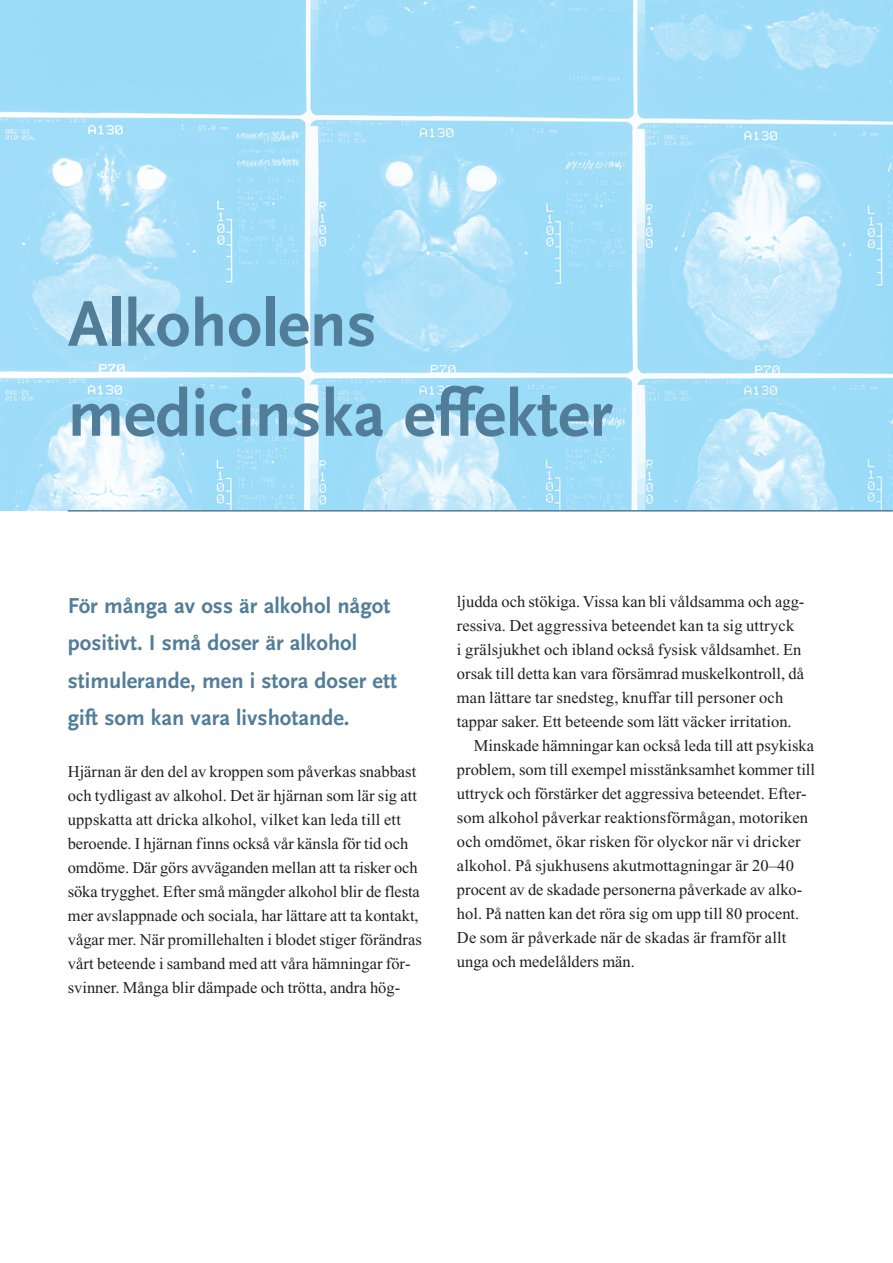
<style>
.page{position:relative;width:893px;height:1263px;background:#fff}
.page>*{position:absolute;margin:0;border:0;box-sizing:border-box;transform-origin:0 0}
.t1{font:700 67.5px/90px "Scala Sans";color:#527d99}
.t2{font:700 22.5px/37.5px "Scala Sans";color:#527d99}
.t3{font:16.5px/24px "Times";color:#231f20}
</style>
<div class="page">
<img style="left:0;top:1px;width:893px;height:510px">
<hr style="left:68px;top:510px;width:825px;height:2px;background:#527d99">
<h1 class="t1" style="left:68px;top:284px;width:546px">Alkoholens medicinska effekter</h1>
<h2 class="t2" style="left:68px;top:588px;width:331px">För många av oss är alkohol något positivt. I små doser är alkohol stimulerande, men i stora doser ett gift som kan vara livshotande.</h2>
<p class="t3" style="left:68px;top:761px;width:355px">Hjärnan är den del av kroppen som påverkas snabbast och tydligast av alkohol. Det är hjärnan som lär sig att uppskatta att dricka alkohol, vilket kan leda till ett beroende. I hjärnan finns också vår känsla för tid och omdöme. Där görs avväganden mellan att ta risker och söka trygghet. Efter små mängder alkohol blir de flesta mer avslappnade och sociala, har lättare att ta kontakt, vågar mer. När promillehalten i blodet stiger förändras vårt beteende i samband med att våra hämningar för&shy;svinner. Många blir dämpade och trötta, andra hög-</p>
<p class="t3" style="left:457px;top:591px;width:349px">ljudda och stökiga. Vissa kan bli våldsamma och agg-</p>
<p class="t3" style="left:457px;top:615px;width:339px">ressiva. Det aggressiva beteendet kan ta sig uttryck</p>
<p class="t3" style="left:457px;top:639px;width:346px">i grälsjukhet och ibland också fysisk våldsamhet. En</p>
<p class="t3" style="left:457px;top:663px;width:349px">orsak till detta kan vara försämrad muskelkontroll, då</p>
<p class="t3" style="left:457px;top:687px;width:328px">man lättare tar snedsteg, knuffar till personer och</p>
<p class="t3" style="left:457px;top:711px;width:336px">tappar saker. Ett beteende som lätt väcker irritation.</p>
<p class="t3" style="left:474px;top:735px;width:342px">Minskade hämningar kan också leda till att psykiska</p>
<p class="t3" style="left:457px;top:759px;width:360px">problem, som till exempel misstänksamhet kommer till</p>
<p class="t3" style="left:457px;top:783px;width:351px">uttryck och förstärker det aggressiva beteendet. Efter-</p>
<p class="t3" style="left:457px;top:807px;width:353px">som alkohol påverkar reaktionsförmågan, motoriken</p>
<p class="t3" style="left:457px;top:831px;width:345px">och omdömet, ökar risken för olyckor när vi dricker</p>
<p class="t3" style="left:457px;top:855px;width:338px">alkohol. På sjukhusens akutmottagningar är 20–40</p>
<p class="t3" style="left:457px;top:879px;width:347px">procent av de skadade personerna påverkade av alko-</p>
<p class="t3" style="left:457px;top:903px;width:344px">hol. På natten kan det röra sig om upp till 80 procent.</p>
<p class="t3" style="left:457px;top:927px;width:331px">De som är påverkade när de skadas är framför allt</p>
<p class="t3" style="left:457px;top:951px;width:179px">unga och medelålders män.</p>
</div>
